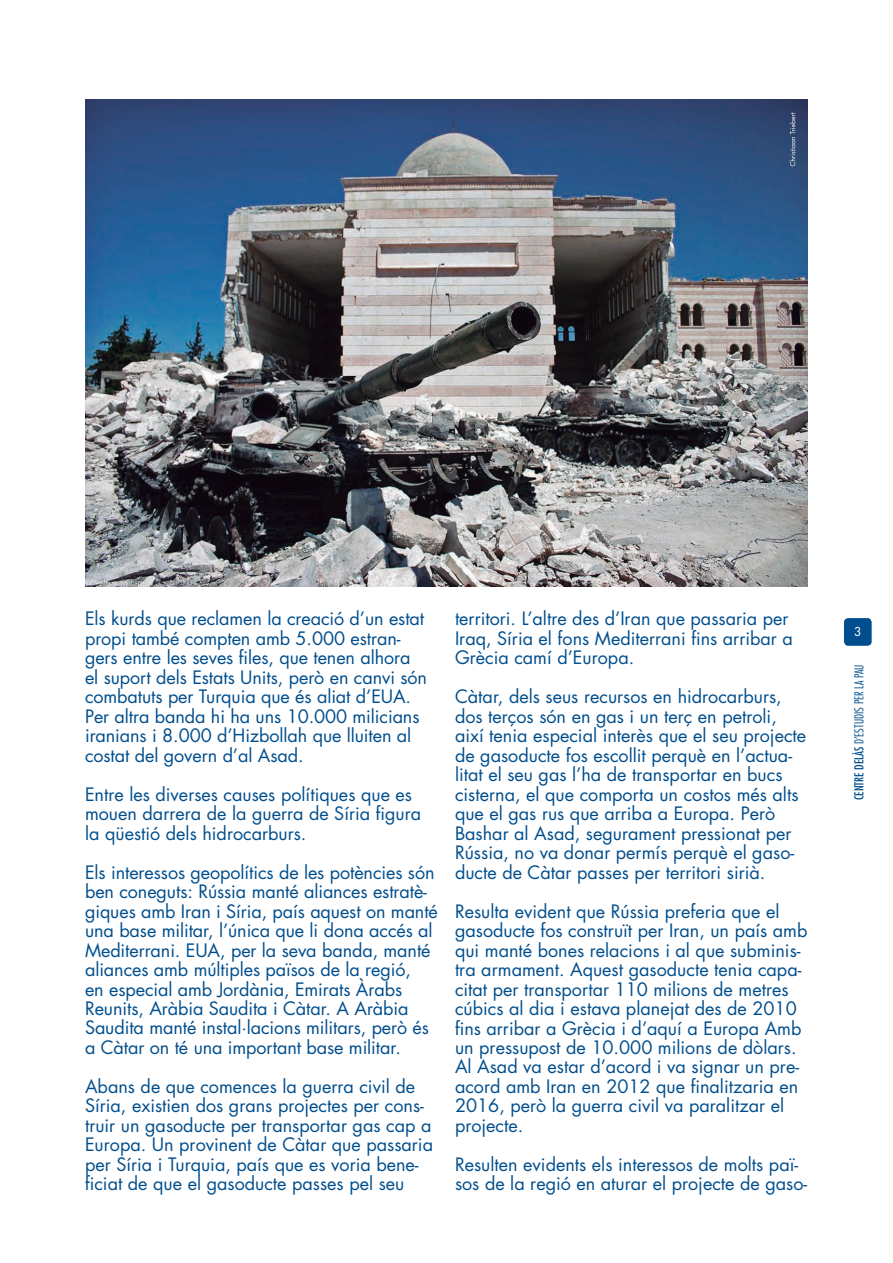
<style>
.page{position:relative;width:893px;height:1263px;background:#fff}
.page>*{position:absolute;margin:0;border:0;box-sizing:border-box;transform-origin:0 0}
.t1{font:18px/19.5px "Futura";color:#004e8d}
.t2{font:300 condensed 12px "Futura";color:#004e8d}
.t3{font:12px "Futura";color:#fff}
.s1{font-weight:400}
</style>
<div class="page">
<div style="left:844px;top:618px;width:28px;height:28px;background:#004e8d;border-radius:4px"></div>
<img style="left:85px;top:100px;width:723px;height:486px">
<svg style="left:790px;top:112px;width:5px;height:54px"></svg>
<p class="t1" style="left:85px;top:609px;width:343px">Els kurds que reclamen la creació d’un estat propi també compten amb 5.000 estran&shy;gers entre les seves files, que tenen alhora el suport dels Estats Units, però en canvi són combatuts per Turquia que és aliat d’EUA.<br>Per altra banda hi ha uns 10.000 milicians iranians i 8.000 d’Hizbollah que lluiten al costat del govern d’al Asad.</p>
<p class="t1" style="left:85px;top:784px;width:338px">Entre les diverses causes polítiques que es mouen darrera de la guerra de Síria figura la qüestió dels hidrocarburs.</p>
<p class="t1" style="left:85px;top:862px;width:354px">Els interessos geopolítics de les potències són ben coneguts: Rússia manté aliances estratè&shy;giques amb Iran i Síria, país aquest on manté una base militar, l’única que li dona accés al Mediterrani. EUA, per la seva banda, manté aliances amb múltiples països de la regió,<br>en especial amb Jordània, Emirats Àrabs Reunits, Aràbia Saudita i Càtar. A Aràbia Saudita manté instal·lacions militars, però és a Càtar on té una important base militar.</p>
<p class="t1" style="left:85px;top:1077px;width:349px">Abans de que comences la guerra civil de Síria, existien dos grans projectes per cons&shy;truir un gasoducte per transportar gas cap a Europa. Un provinent de Càtar que passaria per Síria i Turquia, país que es voria bene&shy;ficiat de que el gasoducte passes pel seu</p>
<p class="t1" style="left:455px;top:609px;width:339px">territori. L’altre des d’Iran que passaria per<br>Iraq, Síria el fons Mediterrani fins arribar a<br>Grècia camí d’Europa.</p>
<p class="t1" style="left:455px;top:687px;width:353px">Càtar, dels seus recursos en hidrocarburs, dos terços són en gas i un terç en petroli, així tenia especial interès que el seu projecte de gasoducte fos escollit perquè en l’actua&shy;litat el seu gas l’ha de transportar en bucs cisterna, el que comporta un costos més alts que el gas rus que arriba a Europa. Però Bashar al Asad, segurament pressionat per Rússia, no va donar permís perquè el gaso&shy;ducte de Càtar passes per territori sirià.</p>
<p class="t1" style="left:455px;top:901px;width:354px">Resulta evident que Rússia preferia que el gasoducte fos construït per Iran, un país amb qui manté bones relacions i al que subminis&shy;tra armament. Aquest gasoducte tenia capa&shy;citat per transportar 110 milions de metres cúbics al dia i estava planejat des de 2010 fins arribar a Grècia i d’aquí a Europa Amb un pressupost de 10.000 milions de dòlars.<br>Al Asad va estar d’acord i va signar un pre&shy;acord amb Iran en 2012 que finalitzaria en 2016, però la guerra civil va paralitzar el projecte.</p>
<p class="t1" style="left:455px;top:1155px;width:354px">Resulten evidents els interessos de molts paï&shy;sos de la regió en aturar el projecte de gaso-</p>
<p class="t3" style="left:854px;top:624px;width:9px">3</p>
<p class="t2" style="left:852px;top:800px;width:137px;rotate:-90deg"><span class="s1">CENTRE DELÀS</span> D’ESTUDIS PER LA PAU</p>
</div>
